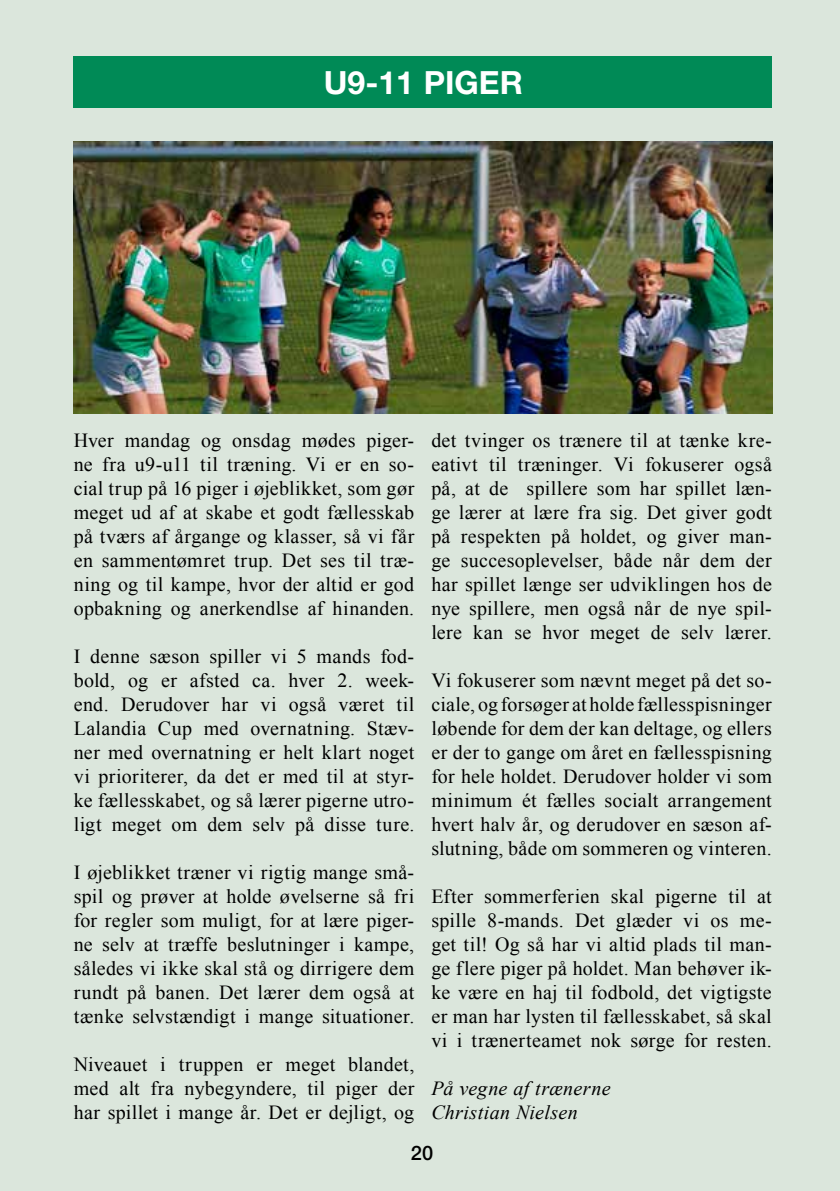
<style>
.page{position:relative;width:840px;height:1191px;background:#fff}
.page>*{position:absolute;margin:0;border:0;box-sizing:border-box;transform-origin:0 0}
.t1{font:700 32px "Helvetica Neue LT Std";color:#fff}
.t2{font:20px/24px "Times New Roman";letter-spacing:.015em;color:#000;text-align:justify}
.t3{font:italic 20px/24px "Times New Roman";letter-spacing:.015em;color:#000}
.t4{font:500 20px "Helvetica Neue LT Std";color:#000}
</style>
<div class="page">
<div style="left:0;top:0;width:839px;height:1191px;background:#dbe6dc"></div>
<div style="left:73px;top:57px;width:698px;height:51px;background:#008a56"></div>
<img style="left:74px;top:142px;width:698px;height:272px">
<h1 class="t1" style="left:323px;top:63px;width:200px">U9-11 PIGER</h1>
<p class="t2" style="left:74px;top:427px;width:342px">Hver mandag og onsdag mødes piger&shy;ne fra u9-u11 til træning. Vi er en so&shy;cial trup på 16 piger i øjeblikket, som gør meget ud af at skabe et godt fællesskab på tværs af årgange og klasser, så vi får en sammentømret trup. Det ses til træ&shy;ning og til kampe, hvor der altid er god opbakning og anerkendlse af hinanden.</p>
<p class="t2" style="left:74px;top:643px;width:342px">I denne sæson spiller vi 5 mands fod&shy;bold, og er afsted ca. hver 2. week&shy;end. Derudover har vi også været til Lalandia Cup med overnatning. Stæv&shy;ner med overnatning er helt klart noget vi prioriterer, da det er med til at styr&shy;ke fællesskabet, og så lærer pigerne utro&shy;ligt meget om dem selv på disse ture.</p>
<p class="t2" style="left:74px;top:859px;width:342px">I øjeblikket træner vi rigtig mange små&shy;spil og prøver at holde øvelserne så fri for regler som muligt, for at lære piger&shy;ne selv at træffe beslutninger i kampe, således vi ikke skal stå og dirrigere dem rundt på banen. Det lærer dem også at tænke selvstændigt i mange situationer.</p>
<p class="t2" style="left:74px;top:1051px;width:342px">Niveauet i truppen er meget blandet, med alt fra nybegyndere, til piger der har spillet i mange år. Det er dejligt, og</p>
<p class="t2" style="left:431px;top:427px;width:342px">det tvinger os trænere til at tænke kre&shy;eativt til træninger. Vi fokuserer også på, at de spillere som har spillet læn&shy;ge lærer at lære fra sig. Det giver godt på respekten på holdet, og giver man&shy;ge succesoplevelser, både når dem der har spillet længe ser udviklingen hos de nye spillere, men også når de nye spil&shy;lere kan se hvor meget de selv lærer.</p>
<p class="t2" style="left:431px;top:667px;width:342px">Vi fokuserer som nævnt meget på det so&shy;ciale, og forsøger at holde fællesspisninger løbende for dem der kan deltage, og ellers er der to gange om året en fællesspisning for hele holdet. Derudover holder vi som minimum ét fælles socialt arrangement hvert halv år, og derudover en sæson af&shy;slutning, både om sommeren og vinteren.</p>
<p class="t2" style="left:431px;top:883px;width:342px">Efter sommerferien skal pigerne til at spille 8-mands. Det glæder vi os me&shy;get til! Og så har vi altid plads til man&shy;ge flere piger på holdet. Man behøver ik&shy;ke være en haj til fodbold, det vigtigste er man har lysten til fællesskabet, så skal vi i trænerteamet nok sørge for resten.</p>
<p class="t3" style="left:431px;top:1075px;width:181px">På vegne af trænerne<br>Christian Nielsen</p>
<p class="t4" style="left:411px;top:1141px;width:24px">20</p>
</div>
